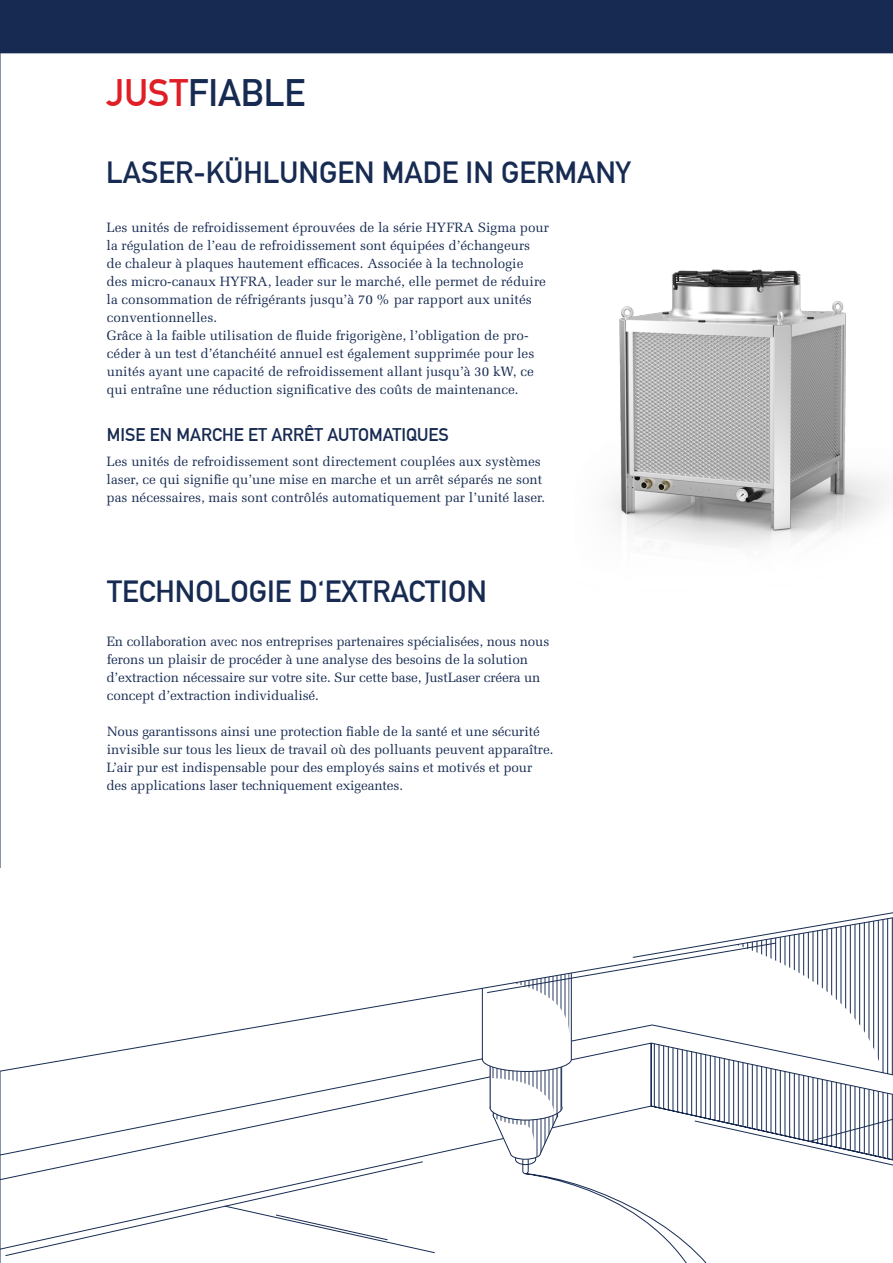
<style>
.page{position:relative;width:893px;height:1263px;background:#fff}
.page>*{position:absolute;margin:0;border:0;box-sizing:border-box;transform-origin:0 0}
.HL{font:700 37.5px "DIN Alternate";color:#172b52}
.SL{font:700 30px "DIN Alternate";color:#172b52}
.HL_PRODUKT{font:700 18px "DIN Alternate";color:#172b52}
.TXT{font:13.5px/18px "Melior";color:#172b52}
.s1{color:#e01e25}
</style>
<div class="page">
<div style="left:1px;top:0;width:892px;height:53px;background:#172b52"></div>
<hr style="left:0;top:0;width:1px;height:1263px;background:#172b52">
<svg style="left:0;top:868px;width:481px;height:395px"></svg>
<svg style="left:481px;top:912px;width:412px;height:351px"></svg>
<svg style="left:4px;top:1161px;width:432px;height:96px"></svg>
<img style="left:609px;top:269px;width:278px;height:278px">
<p class="HL" style="left:106px;top:65px;width:201px"><span class="s1">JUST</span>FIABLE</p>
<p class="SL" style="left:106px;top:150px;width:526px">LASER-KÜHLUNGEN MADE IN GERMANY</p>
<p class="TXT" style="left:106px;top:219px;width:444px">Les unités de refroidissement éprouvées de la série HYFRA Sigma pour la régulation de l’eau de refroidissement sont équipées d’échangeurs<br>de chaleur à plaques hautement efficaces. Associée à la technologie<br>des micro-canaux HYFRA, leader sur le marché, elle permet de réduire la consommation de réfrigérants jusqu’à 70 % par rapport aux unités conventionnelles.</p>
<p class="TXT" style="left:107px;top:327px;width:429px">Grâce à la faible utilisation de fluide frigorigène, l’obligation de pro&shy;céder à un test d’étanchéité annuel est également supprimée pour les unités ayant une capacité de refroidissement allant jusqu’à 30 kW, ce qui entraîne une réduction significative des coûts de maintenance.</p>
<p class="HL_PRODUKT" style="left:107px;top:420px;width:343px">MISE EN MARCHE ET ARRÊT AUTOMATIQUES</p>
<p class="TXT" style="left:107px;top:453px;width:440px">Les unités de refroidissement sont directement couplées aux systèmes laser, ce qui signifie qu’une mise en marche et un arrêt séparés ne sont pas nécessaires, mais sont contrôlés automatiquement par l’unité laser.</p>
<p class="SL" style="left:107px;top:568px;width:381px">TECHNOLOGIE D‘EXTRACTION</p>
<p class="TXT" style="left:106px;top:633px;width:444px">En collaboration avec nos entreprises partenaires spécialisées, nous nous ferons un plaisir de procéder à une analyse des besoins de la solution d’extraction nécessaire sur votre site. Sur cette base, JustLaser créera un concept d’extraction individualisé.</p>
<p class="TXT" style="left:106px;top:723px;width:448px">Nous garantissons ainsi une protection fiable de la santé et une sécurité invisible sur tous les lieux de travail où des polluants peuvent apparaître.<br>L’air pur est indispensable pour des employés sains et motivés et pour des applications laser techniquement exigeantes.</p>
</div>
